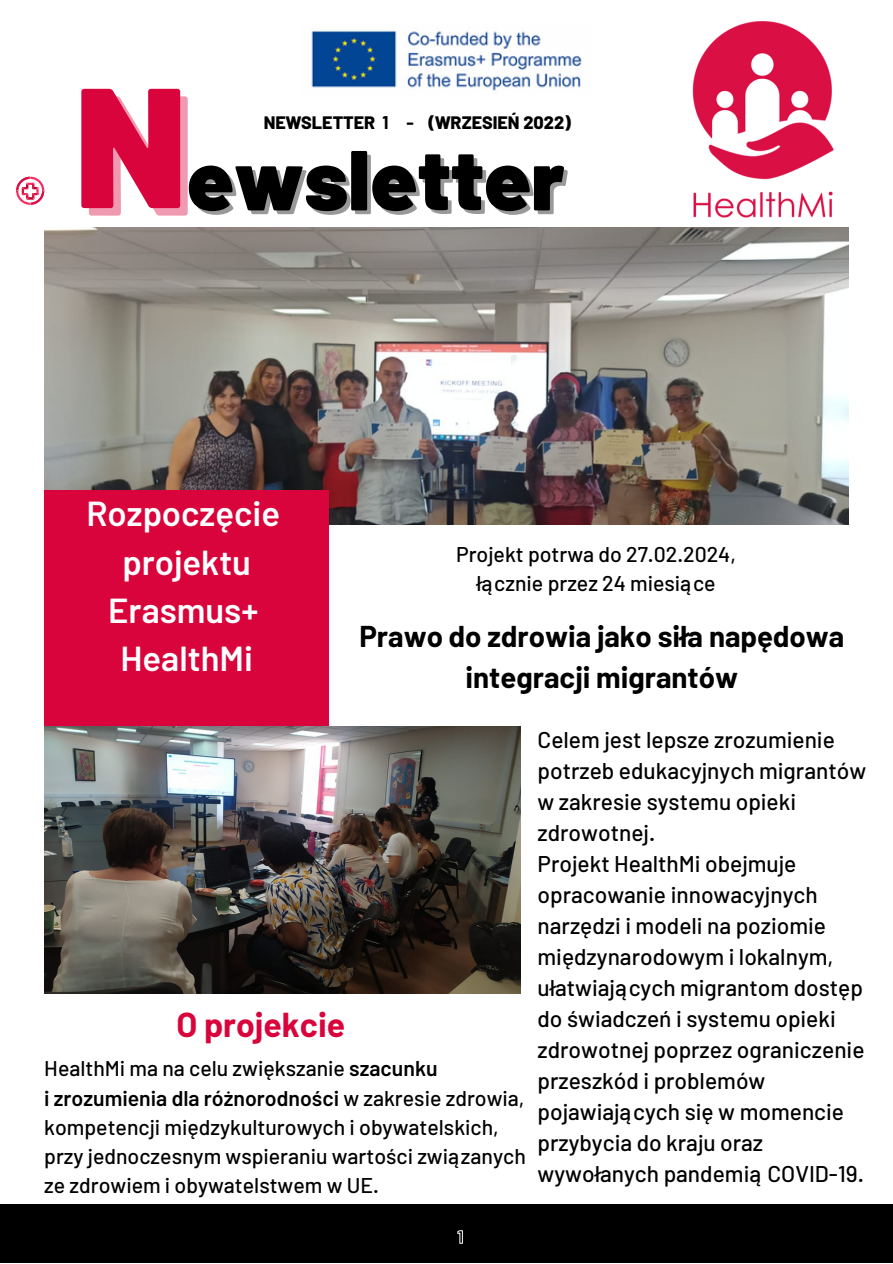
<style>
.page{position:relative;width:893px;height:1264px;background:#fff}
.page>*{position:absolute;margin:0;border:0;box-sizing:border-box;transform-origin:0 0}
.t1{font:900 84.9px "Barlow";color:#000}
.t2{font:600 34.65px/48.3px "Barlow";color:#fff;text-align:center}
.t3{font:700 33.75px "Barlow";color:#d8043b}
.t4{font:700 29.4px/40.8px "Barlow";color:#000;text-align:center}
.t5{font:500 22.65px/30.9px "Barlow";color:#000}
.t6{font:500 21.3px/29.2px "Barlow";color:#000}
.t7{font:800 18px "Barlow";color:#000}
.s1{font-size:170.4px;color:rgb(216 4 59/.4)}
.s2{font-weight:700}
.s3{font-weight:600}
</style>
<div class="page">
<img style="left:44px;top:227px;width:804px;height:297px">
<div style="left:44px;top:490px;width:285px;height:236px;background:#d8043b"></div>
<img style="left:44px;top:726px;width:476px;height:267px">
<div style="left:0;top:1204px;width:892px;height:58px;background:#000"></div>
<img style="left:648px;top:21px;width:201px;height:217px">
<svg style="left:16px;top:177px;width:28px;height:28px"></svg>
<img style="left:311px;top:28px;width:271px;height:63px">
<svg style="left:457px;top:1230px;width:6px;height:13px"></svg>
<h1 class="t1" style="left:82px;top:125px;width:484px"><span class="s1">N</span>ewsletter</h1>
<p class="t7" style="left:264px;top:111px;width:309px">NEWSLETTER <span class="s2">1 -</span> (WRZESIEŃ 2022)</p>
<h2 class="t2" style="left:86px;top:488px;width:195px">Rozpoczęcie projektu<br>Erasmus+<br>HealthMi</h2>
<p class="t6" style="left:456px;top:539px;width:281px;text-align:center">Projekt potrwa do 27.02.2024, łącznie przez 24 miesiące</p>
<p class="t4" style="left:359px;top:615px;width:486px">Prawo do zdrowia jako siła napędowa integracji migrantów</p>
<h3 class="t3" style="left:176px;top:1003px;width:170px">O projekcie</h3>
<p class="t6" style="left:44px;top:1053px;width:483px">HealthMi ma na celu zwiększanie <span class="s3">szacunku<br>i zrozumienia dla różnorodności</span> w zakresie zdrowia, kompetencji międzykulturowych i obywatelskich, przy jednoczesnym wspieraniu wartości związanych ze zdrowiem i obywatelstwem w UE.</p>
<p class="t5" style="left:537px;top:723px;width:330px">Celem jest lepsze zrozumienie potrzeb edukacyjnych migrantów w zakresie systemu opieki zdrowotnej.<br>Projekt HealthMi obejmuje opracowanie innowacyjnych narzędzi i modeli na poziomie międzynarodowym i lokalnym, ułatwiających migrantom dostęp do świadczeń i systemu opieki zdrowotnej poprzez ograniczenie przeszkód i problemów pojawiających się w momencie przybycia do kraju oraz wywołanych pandemią COVID-19.</p>
</div>
